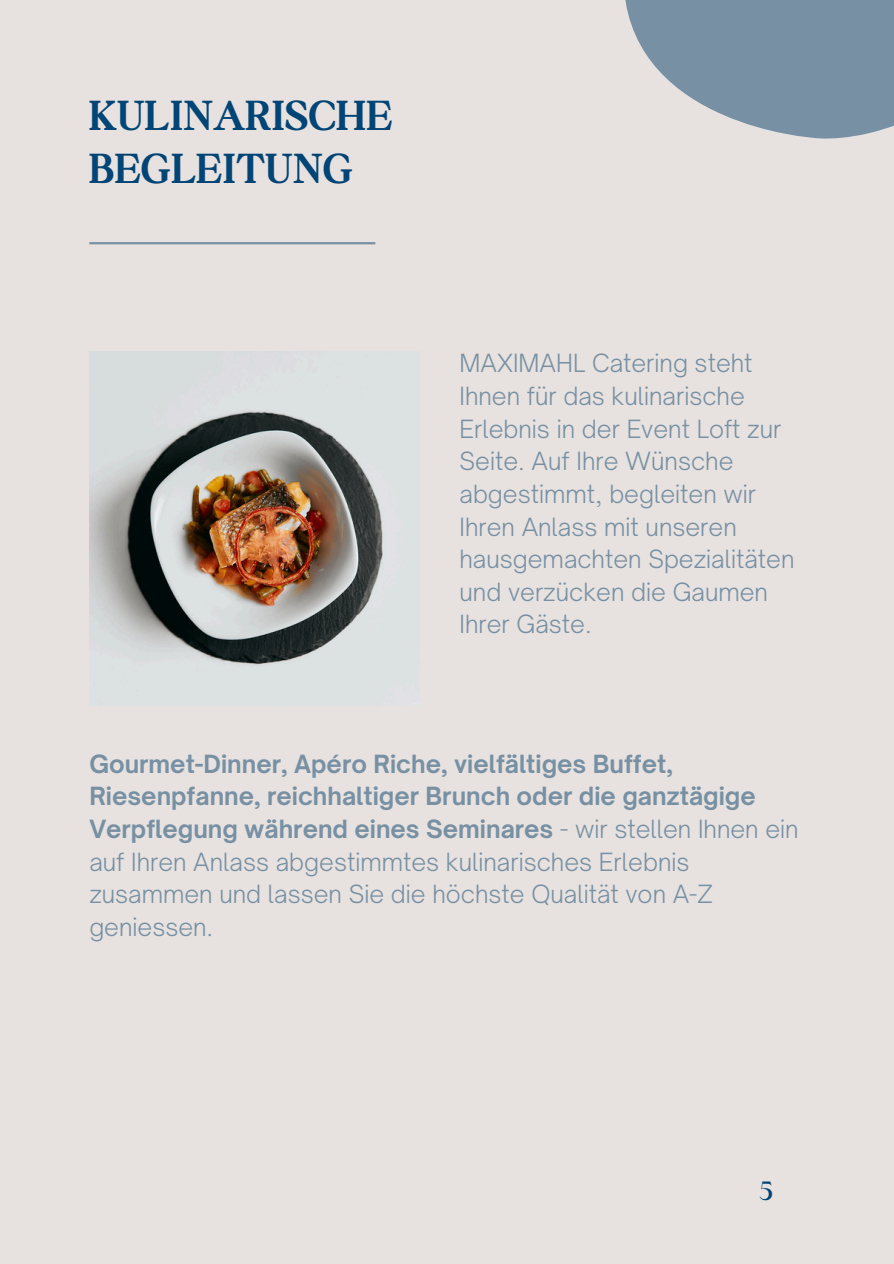
<style>
.page{position:relative;width:894px;height:1264px;background:#fff}
.page>*{position:absolute;margin:0;border:0;box-sizing:border-box;transform-origin:0 0}
.t1{font:700 45px/52.8px "Boston Angel";letter-spacing:.02em;color:#014576}
.t2{font:300 30px "Boston Angel";color:#014576}
.t3{font:700 24px/32.7px "Open Sauce One";color:#7790a3}
.t4{font:300 24px/32.7px "Open Sauce One";color:#7790a3}
.s1{font-weight:300}
</style>
<div class="page">
<div style="left:0;top:0;width:893px;height:1263px;background:#e7e2df"></div>
<hr style="left:89px;top:242px;width:286px;height:2px;background:#7790a3">
<img style="left:89px;top:351px;width:330px;height:354px">
<svg style="left:625px;top:0;width:268px;height:139px;fill:#7790a3"></svg>
<p class="t1" style="left:89px;top:89px;width:304px">KULINARISCHE<br>BEGLEITUNG</p>
<p class="t4" style="left:459px;top:347px;width:336px">MAXIMAHL Catering steht<br>Ihnen für das kulinarische<br>Erlebnis in der Event Loft zur<br>Seite. Auf Ihre Wünsche abgestimmt, begleiten wir<br>Ihren Anlass mit unseren hausgemachten Spezialitäten und verzücken die Gaumen<br>Ihrer Gäste.</p>
<p class="t3" style="left:89px;top:747px;width:710px">Gourmet-Dinner, Apéro Riche, vielfältiges Buffet, Riesenpfanne, reichhaltiger Brunch oder die ganztägige Verpflegung während eines Seminares <span class="s1">- wir stellen Ihnen ein auf Ihren Anlass abgestimmtes kulinarisches Erlebnis zusammen und lassen Sie die höchste Qualität von A-Z geniessen.</span></p>
<p class="t2" style="left:759px;top:1172px;width:14px">5</p>
</div>
